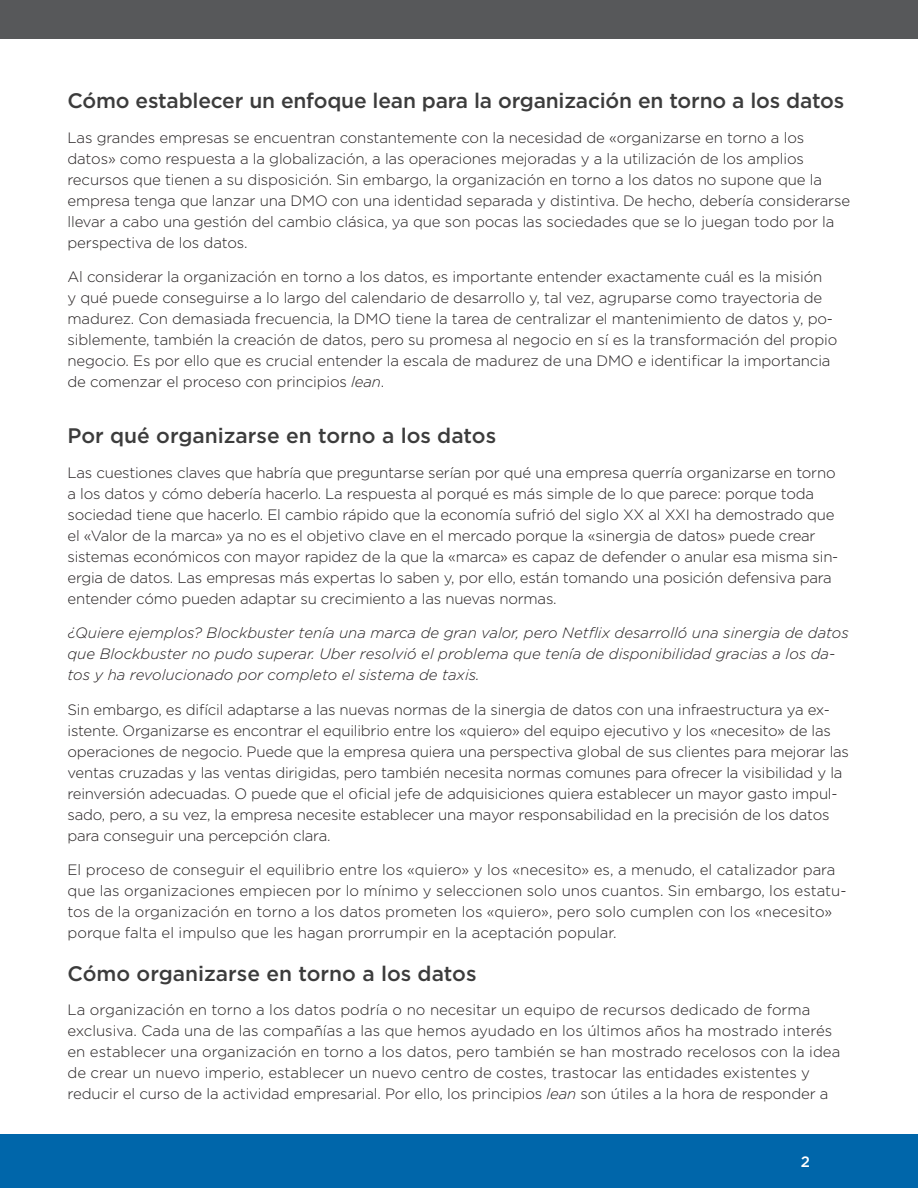
<style>
.page{position:relative;width:918px;height:1188px;background:#fff}
.page>*{position:absolute;margin:0;border:0;box-sizing:border-box;transform-origin:0 0}
.Main_Heading{font:500 21px "Gotham";letter-spacing:-.01em;color:#3c3c3c}
.Body_Text{font:300 15px/21px "Gotham";letter-spacing:-.01em;color:#231f20}
.Body_Text-2{font:italic 300 15px/21px "Gotham";color:#231f20}
.t1{font:500 15px "Gotham";color:#fff}
.s1{font-style:italic}
</style>
<div class="page">
<div style="left:0;top:1134px;width:918px;height:54px;background:#06a"></div>
<div style="left:0;top:0;width:918px;height:39px;background:#57585a"></div>
<p class="Main_Heading" style="left:68px;top:87px;width:778px">Cómo establecer un enfoque lean para la organización en torno a los datos</p>
<p class="Body_Text" style="left:68px;top:127px;width:784px">Las grandes empresas se encuentran constantemente con la necesidad de «organizarse en torno a los datos» como respuesta a la globalización, a las operaciones mejoradas y a la utilización de los amplios recursos que tienen a su disposición. Sin embargo, la organización en torno a los datos no supone que la empresa tenga que lanzar una DMO con una identidad separada y distintiva. De hecho, debería considerarse llevar a cabo una gestión del cambio clásica, ya que son pocas las sociedades que se lo juegan todo por la perspectiva de los datos.</p>
<p class="Body_Text" style="left:68px;top:266px;width:771px">Al considerar la organización en torno a los datos, es importante entender exactamente cuál es la misión<br>y qué puede conseguirse a lo largo del calendario de desarrollo y, tal vez, agruparse como trayectoria de madurez. Con demasiada frecuencia, la DMO tiene la tarea de centralizar el mantenimiento de datos y, po&shy;siblemente, también la creación de datos, pero su promesa al negocio en sí es la transformación del propio negocio. Es por ello que es crucial entender la escala de madurez de una DMO e identificar la importancia de comenzar el proceso con principios <span class="s1">lean</span>.</p>
<p class="Main_Heading" style="left:68px;top:422px;width:430px">Por qué organizarse en torno a los datos</p>
<p class="Body_Text" style="left:68px;top:462px;width:772px">Las cuestiones claves que habría que preguntarse serían por qué una empresa querría organizarse en torno a los datos y cómo debería hacerlo. La respuesta al porqué es más simple de lo que parece: porque toda sociedad tiene que hacerlo. El cambio rápido que la economía sufrió del siglo XX al XXI ha demostrado que el «Valor de la marca» ya no es el objetivo clave en el mercado porque la «sinergia de datos» puede crear sistemas económicos con mayor rapidez de la que la «marca» es capaz de defender o anular esa misma sin&shy;ergia de datos. Las empresas más expertas lo saben y, por ello, están tomando una posición defensiva para entender cómo pueden adaptar su crecimiento a las nuevas normas.</p>
<p class="Body_Text-2" style="left:68px;top:622px;width:783px">¿Quiere ejemplos? Blockbuster tenía una marca de gran valor, pero Netflix desarrolló una sinergia de datos que Blockbuster no pudo superar. Uber resolvió el problema que tenía de disponibilidad gracias a los da&shy;tos y ha revolucionado por completo el sistema de taxis.</p>
<p class="Body_Text" style="left:68px;top:699px;width:783px">Sin embargo, es difícil adaptarse a las nuevas normas de la sinergia de datos con una infraestructura ya ex&shy;istente. Organizarse es encontrar el equilibrio entre los «quiero» del equipo ejecutivo y los «necesito» de las operaciones de negocio. Puede que la empresa quiera una perspectiva global de sus clientes para mejorar las ventas cruzadas y las ventas dirigidas, pero también necesita normas comunes para ofrecer la visibilidad y la reinversión adecuadas. O puede que el oficial jefe de adquisiciones quiera establecer un mayor gasto impul&shy;sado, pero, a su vez, la empresa necesite establecer una mayor responsabilidad en la precisión de los datos para conseguir una percepción clara.</p>
<p class="Body_Text" style="left:68px;top:859px;width:781px">El proceso de conseguir el equilibrio entre los «quiero» y los «necesito» es, a menudo, el catalizador para que las organizaciones empiecen por lo mínimo y seleccionen solo unos cuantos. Sin embargo, los estatu&shy;tos de la organización en torno a los datos prometen los «quiero», pero solo cumplen con los «necesito» porque falta el impulso que les hagan prorrumpir en la aceptación popular.</p>
<p class="Main_Heading" style="left:68px;top:960px;width:411px">Cómo organizarse en torno a los datos</p>
<p class="Body_Text" style="left:68px;top:999px;width:774px">La organización en torno a los datos podría o no necesitar un equipo de recursos dedicado de forma exclusiva. Cada una de las compañías a las que hemos ayudado en los últimos años ha mostrado interés en establecer una organización en torno a los datos, pero también se han mostrado recelosos con la idea de crear un nuevo imperio, establecer un nuevo centro de costes, trastocar las entidades existentes y reducir el curso de la actividad empresarial. Por ello, los principios <span class="s1">lean</span> son útiles a la hora de responder a</p>
<p class="t1" style="left:801px;top:1152px;width:11px">2</p>
</div>
